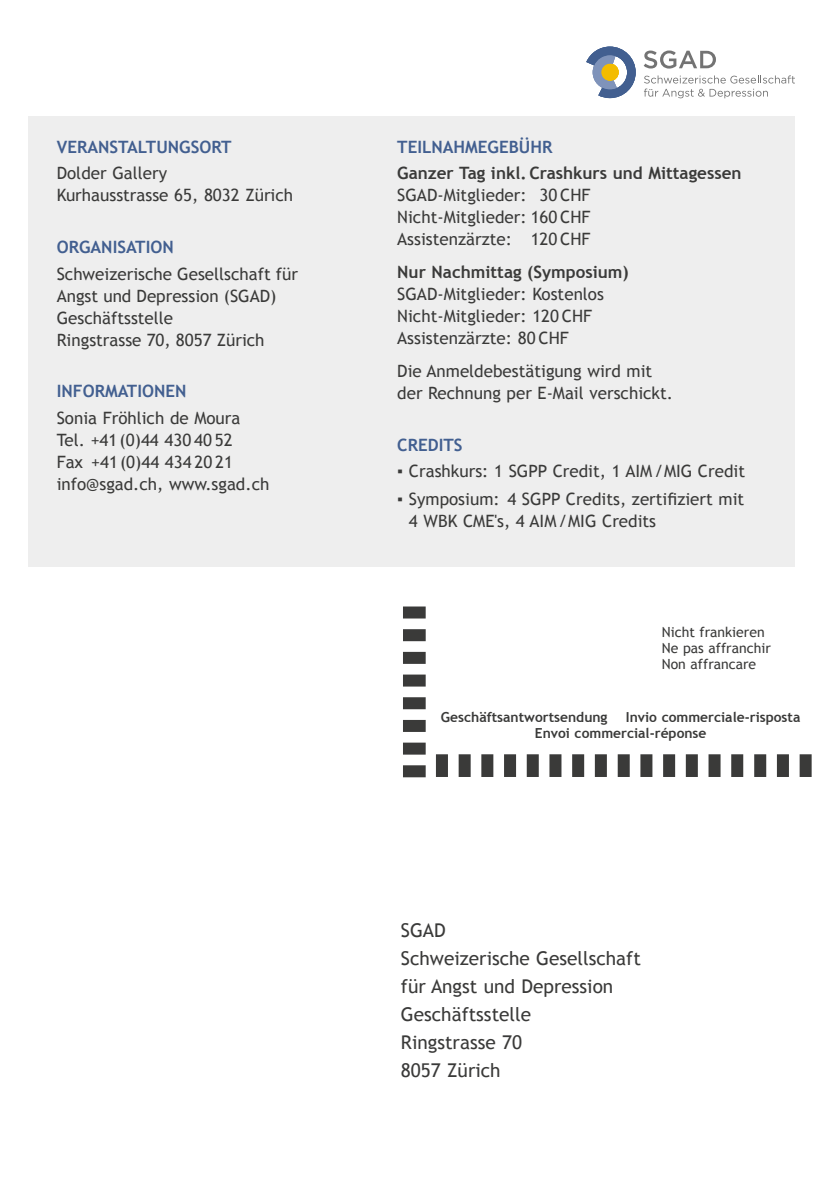
<style>
.page{position:relative;width:823px;height:1191px;background:#fff}
.page>*{position:absolute;margin:0;border:0;box-sizing:border-box;transform-origin:0 0}
.t1{font:19px/28px "Trebuchet MS";color:#3a3a39}
.t2{font:17px/22px "Trebuchet MS";color:#3a3a39}
.t3{font:700 17px "Trebuchet MS";color:#425f90}
.t4{font:700 17px "Trebuchet MS";color:#3a3a39}
.t5{font:14px/16px "Trebuchet MS";color:#3a3a39}
.t6{font:700 13.8px/16px "Trebuchet MS";color:#3a3a39}
</style>
<div class="page">
<div style="left:28px;top:116px;width:766px;height:451px;background:#eee"></div>
<div style="left:403px;top:606px;width:22px;height:12px;background:#3a3a39"></div>
<div style="left:403px;top:629px;width:22px;height:12px;background:#3a3a39"></div>
<div style="left:403px;top:652px;width:22px;height:12px;background:#3a3a39"></div>
<div style="left:403px;top:674px;width:22px;height:12px;background:#3a3a39"></div>
<div style="left:403px;top:697px;width:22px;height:12px;background:#3a3a39"></div>
<div style="left:403px;top:720px;width:22px;height:12px;background:#3a3a39"></div>
<div style="left:403px;top:742px;width:22px;height:12px;background:#3a3a39"></div>
<div style="left:403px;top:765px;width:22px;height:12px;background:#3a3a39"></div>
<div style="left:435px;top:754px;width:12px;height:23px;background:#3a3a39"></div>
<div style="left:458px;top:754px;width:12px;height:23px;background:#3a3a39"></div>
<div style="left:481px;top:754px;width:12px;height:23px;background:#3a3a39"></div>
<div style="left:503px;top:754px;width:12px;height:23px;background:#3a3a39"></div>
<div style="left:526px;top:754px;width:12px;height:23px;background:#3a3a39"></div>
<div style="left:549px;top:754px;width:12px;height:23px;background:#3a3a39"></div>
<div style="left:572px;top:754px;width:12px;height:23px;background:#3a3a39"></div>
<div style="left:594px;top:754px;width:12px;height:23px;background:#3a3a39"></div>
<div style="left:617px;top:754px;width:12px;height:23px;background:#3a3a39"></div>
<div style="left:640px;top:754px;width:12px;height:23px;background:#3a3a39"></div>
<div style="left:662px;top:754px;width:12px;height:23px;background:#3a3a39"></div>
<div style="left:685px;top:754px;width:12px;height:23px;background:#3a3a39"></div>
<div style="left:708px;top:754px;width:12px;height:23px;background:#3a3a39"></div>
<div style="left:753px;top:754px;width:12px;height:23px;background:#3a3a39"></div>
<div style="left:776px;top:754px;width:12px;height:23px;background:#3a3a39"></div>
<div style="left:799px;top:754px;width:12px;height:23px;background:#3a3a39"></div>
<div style="left:730px;top:754px;width:12px;height:23px;background:#3a3a39"></div>
<svg style="left:644px;top:75px;width:150px;height:23px"></svg>
<svg style="left:643px;top:50px;width:72px;height:19px"></svg>
<svg style="left:586px;top:47px;width:49px;height:51px"></svg>
<p class="t3" style="left:57px;top:136px;width:176px">VERANSTALTUNGSORT</p>
<p class="t2" style="left:57px;top:163px;width:238px">Dolder Gallery<br>Kurhausstrasse 65, 8032 Zürich</p>
<p class="t3" style="left:57px;top:236px;width:118px">ORGANISATION</p>
<p class="t2" style="left:57px;top:263px;width:243px">Schweizerische Gesellschaft für<br>Angst und Depression (SGAD)<br>Geschäftsstelle<br>Ringstrasse 70, 8057 Zürich</p>
<p class="t3" style="left:57px;top:381px;width:131px">INFORMATIONEN</p>
<p class="t2" style="left:57px;top:407px;width:214px">Sonia Fröhlich de Moura<br>Tel. +41(0)44 430 40 52<br>Fax +41(0)44 434 20 21 info@sgad.ch, www.sgad.ch</p>
<p class="t3" style="left:397px;top:136px;width:157px">TEILNAHMEGEBÜHR</p>
<p class="t4" style="left:397px;top:163px;width:345px">Ganzer Tag inkl. Crashkurs und Mittagessen</p>
<p class="t2" style="left:397px;top:185px;width:195px;text-align:justify">SGAD-Mitglieder: 30 CHF Nicht-Mitglieder: 160 CHF Assistenzärzte: 120 CHF</p>
<p class="t4" style="left:397px;top:261px;width:233px">Nur Nachmittag (Symposium)</p>
<p class="t2" style="left:397px;top:283px;width:208px">SGAD-Mitglieder: Kostenlos<br>Nicht-Mitglieder: 120 CHF<br>Assistenzärzte: 80 CHF</p>
<p class="t2" style="left:397px;top:360px;width:277px">Die Anmeldebestätigung wird mit der Rechnung per E-Mail verschickt.</p>
<p class="t3" style="left:397px;top:434px;width:67px">CREDITS</p>
<p class="t2" style="left:397px;top:460px;width:349px">▪ Crashkurs: 1 SGPP Credit, 1 AIM/MIG Credit</p>
<p class="t2" style="left:409px;top:488px;width:336px;text-indent:-12px">▪ Symposium: 4 SGPP Credits, zertifiziert mit<br>4 WBK CME's, 4 AIM/MIG Credits</p>
<p class="t5" style="left:661px;top:624px;width:110px">Nicht frankieren<br>Ne pas affranchir<br>Non affrancare</p>
<p class="t6" style="left:440px;top:709px;width:168px">Geschäftsantwortsendung</p>
<p class="t6" style="left:534px;top:709px;width:267px;text-indent:91px">Invio commerciale-risposta<br>Envoi commercial-réponse</p>
<p class="t1" style="left:401px;top:916px;width:241px">SGAD<br>Schweizerische Gesellschaft für Angst und Depression<br>Geschäftsstelle<br>Ringstrasse 70<br>8057 Zürich</p>
</div>
